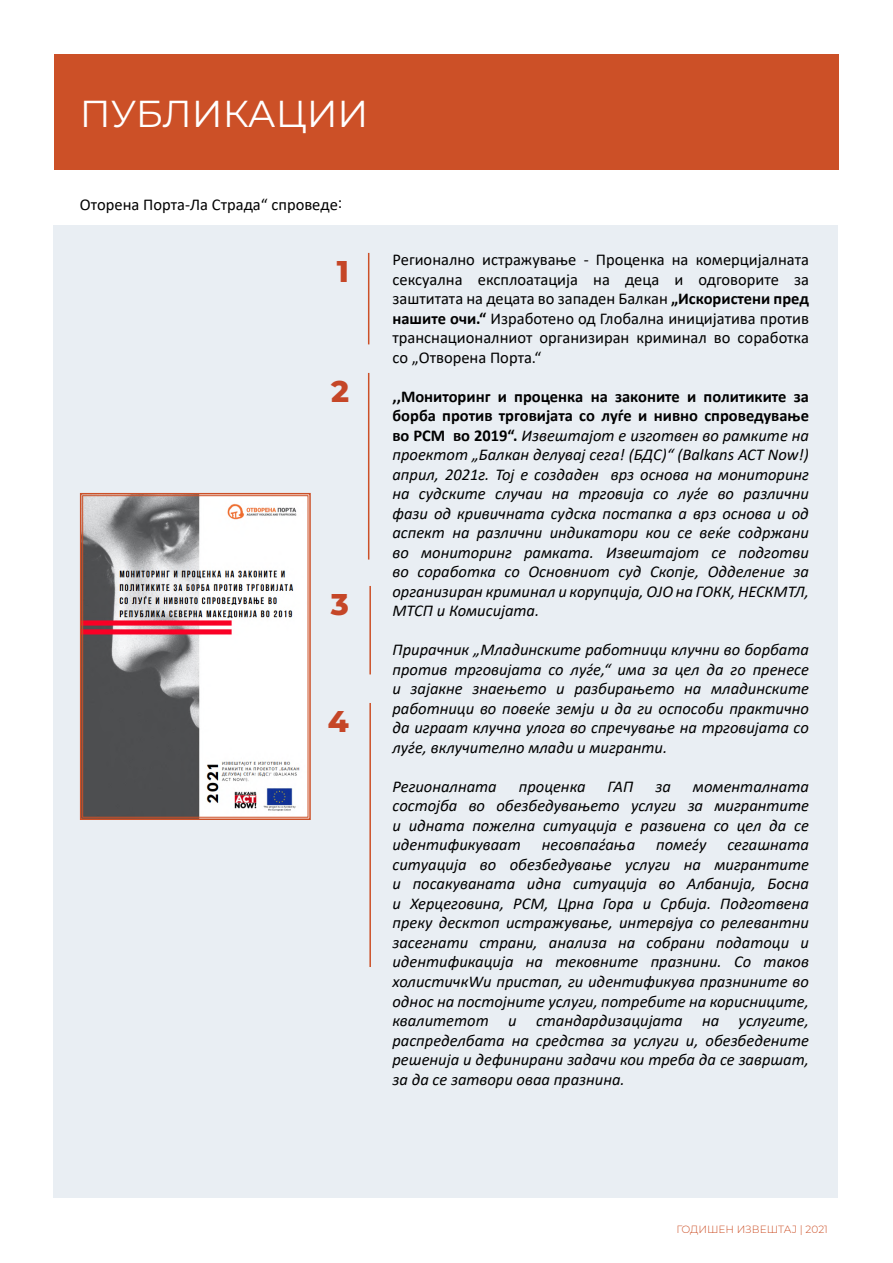
<style>
.page{position:relative;width:893px;height:1263px;background:#fff}
.page>*{position:absolute;margin:0;border:0;box-sizing:border-box;transform-origin:0 0}
.t1{font:37.5px "Montserrat";color:#fff}
.t2{font:800 30px "Montserrat";color:#c54627}
.t3{font:italic 16.5px/19.5px "Calibri";color:#000;text-align:justify}
.t4{font:16.5px/19.5px "Calibri";color:#000;text-align:justify}
.t5{font:300 10.5px "Montserrat";color:#cc5027}
.s1{font-weight:700}
.s2{font-weight:700;font-style:normal}
</style>
<div class="page">
<div style="left:53px;top:225px;width:785px;height:973px;background:#e9eef3"></div>
<div style="left:54px;top:54px;width:785px;height:116px;background:#cc5027"></div>
<hr style="left:368px;top:253px;width:1px;height:91px;background:#cc5027">
<hr style="left:368px;top:373px;width:1px;height:187px;background:#cc5027">
<hr style="left:369px;top:586px;width:2px;height:88px;background:#cc5027">
<hr style="left:369px;top:703px;width:2px;height:264px;background:#cc5027">
<svg style="left:79px;top:492px;width:232px;height:328px"></svg>
<div style="left:82px;top:495px;width:226px;height:322px;border:1px solid #cc5027"></div>
<h1 class="t1" style="left:80px;top:87px;width:290px">ПУБЛИКАЦИИ</h1>
<p class="t4" style="left:80px;top:194px;width:264px">Оторена Порта-Ла Страда“ спроведе:</p>
<h2 class="t2" style="left:337px;top:249px;width:14px">1</h2>
<h2 class="t2" style="left:331px;top:369px;width:19px">2</h2>
<h2 class="t2" style="left:331px;top:582px;width:20px">3</h2>
<h2 class="t2" style="left:328px;top:699px;width:22px">4</h2>
<p class="t4" style="left:392px;top:250px;width:418px">Регионално истражување - Проценка на комерцијалната сексуална експлоатација на деца и одговорите за заштитата на децата во западен Балкан <span class="s1">„Искористени пред нашите очи.“</span> Изработено од Глобална иницијатива против транснационалниот организиран криминал во соработка со „Отворена Порта.“</p>
<p class="t3" style="left:392px;top:386px;width:418px"><span class="s2">,,Мониторинг и проценка на законите и политиките за борба против трговијата со луѓе и нивно спроведување во РСМ во 2019“.</span> Извештајот е изготвен во рамките на проектот „Балкан делувај сега! (БДС)“ (Balkans ACT Now!) април, 2021г. Тој е создаден врз основа на мониторинг на судските случаи на трговија со луѓе во различни фази од кривичната судска постапка а врз основа и од аспект на различни индикатори кои се веќе содржани во мониторинг рамката. Извештајот се подготви во соработка со Основниот суд Скопје, Одделение за организиран криминал и корупција, ОЈО на ГОКК, НЕСКМТЛ, МТСП и Комисијата.</p>
<p class="t3" style="left:392px;top:639px;width:418px">Прирачник „Младинските работници клучни во борбата против трговијата со луѓе,“ има за цел да го пренесе и зајакне знаењето и разбирањето на младинските работници во повеќе земји и да ги оспособи практично да играат клучна улога во спречување на трговијата со луѓе, вклучително млади и мигранти.</p>
<p class="t3" style="left:392px;top:776px;width:106px">Регионалната</p>
<p class="t3" style="left:519px;top:776px;width:68px">проценка</p>
<p class="t3" style="left:608px;top:776px;width:27px">ГАП</p>
<p class="t3" style="left:655px;top:776px;width:17px">за</p>
<p class="t3" style="left:392px;top:776px;width:418px;text-indent:300px">моменталната состојба во обезбедувањето услуги за мигрантите и идната пожелна ситуација е развиена со цел да се идентификуваат</p>
<p class="t3" style="left:542px;top:834px;width:95px">несовпаѓања</p>
<p class="t3" style="left:656px;top:834px;width:52px">помеѓу</p>
<p class="t3" style="left:392px;top:834px;width:418px;text-indent:335px">сегашната ситуација во обезбедување услуги на мигрантите и посакуваната идна ситуација во Албанија, Босна и Херцеговина, РСМ, Црна Гора и Србија. Подготвена преку десктоп истражување, интервјуа со релевантни засегнати страни, анализа на собрани податоци и идентификација на тековните празнини. Со таков холистичкWи пристап, ги идентификува празнините во однос на постојните услуги, потребите на корисниците, квалитетот и стандардизацијата на услугите, распределбата на средства за услуги и, обезбедените решенија и дефинирани задачи кои треба да се завршат, за да се затвори оваа празнина.</p>
<p class="t5" style="left:676px;top:1222px;width:153px">ГОДИШЕН ИЗВЕШТАЈ | 2021</p>
</div>
